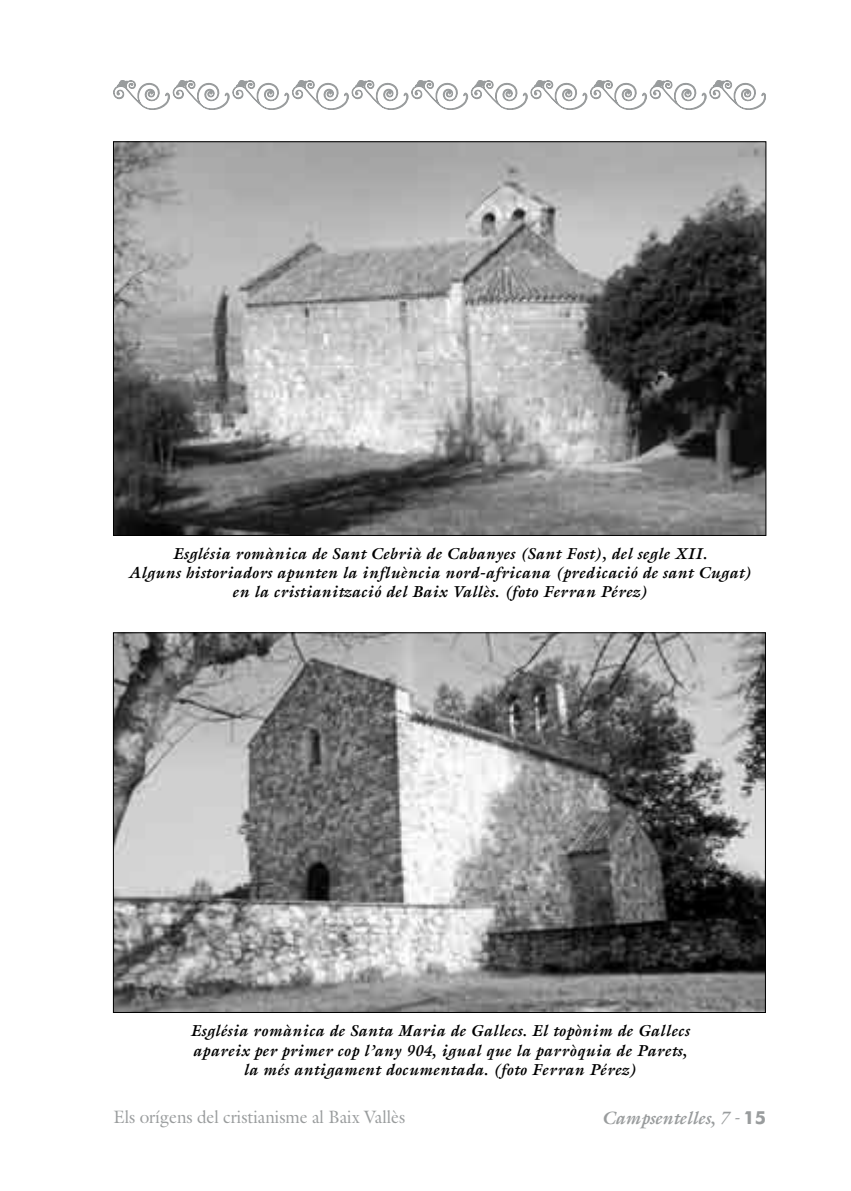
<style>
.page{position:relative;width:851px;height:1191px;background:#fff}
.page>*{position:absolute;margin:0;border:0;box-sizing:border-box;transform-origin:0 0}
.t1{font:18px "Galliard Std";color:#999c9d;scale:.95 1}
.t2{font:italic 700 18px "Galliard Std";color:#999c9d}
.t3{font:italic 700 16px/19.2px "Galliard Std";letter-spacing:.025em;color:#000;text-align:center}
.s1{font-weight:400}
.s2{font-family:"Futura BT";font-style:normal}
</style>
<div class="page">
<svg style="left:113px;top:80px;width:652px;height:30px"></svg>
<img style="left:115px;top:634px;width:648px;height:377px">
<img style="left:115px;top:143px;width:649px;height:391px">
<p class="t3" style="left:128px;top:543px;width:624px">Església romànica de Sant Cebrià de Cabanyes (Sant Fost), del segle XII.<br>Alguns historiadors apunten la influència nord-africana (predicació de sant Cugat) en la cristianització del Baix Vallès. (foto Ferran Pérez)</p>
<p class="t3" style="left:190px;top:1021px;width:500px">Església romànica de Santa Maria de Gallecs. El topònim de Gallecs apareix per primer cop l’any 904, igual que la parròquia de Parets, la més antigament documentada. (foto Ferran Pérez)</p>
<p class="t1" style="left:113px;top:1105px;width:308px">Els orígens del cristianisme al Baix Vallès</p>
<p class="t2" style="left:601px;top:1106px;width:166px">Campsentelles, 7 <span class="s1">-</span> <span class="s2">15</span></p>
</div>
